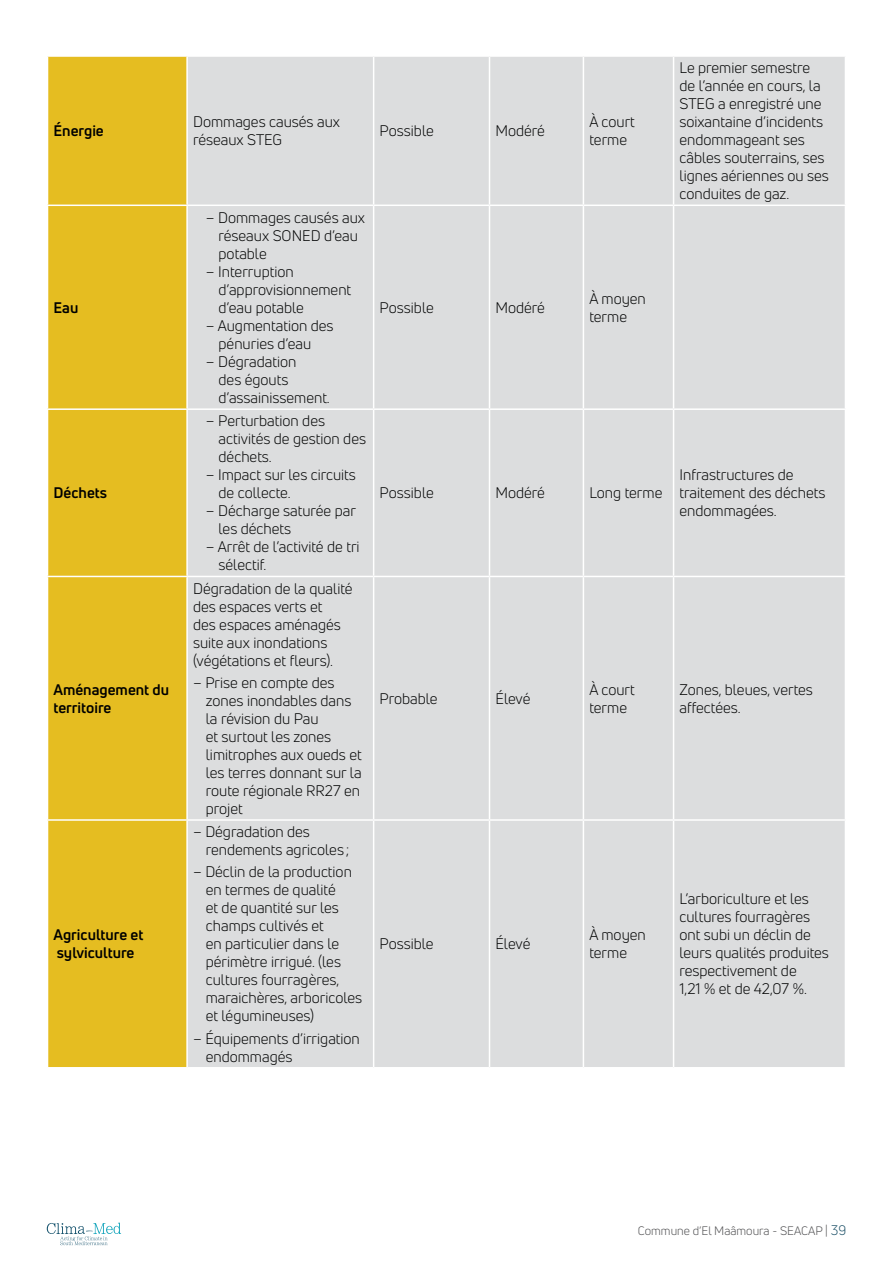
<style>
.page{position:relative;width:893px;height:1263px;background:#fff}
.page>*{position:absolute;margin:0;border:0;box-sizing:border-box;transform-origin:0 0}
.t1{font:15px/18px "Uni Neue";color:#000101}
.t2{font:700 15px/18px "Uni Neue";color:#000}
.t3{font:12px "Uni Neue";color:#4d4d4f}
.s1{font-size:13.5px;color:#194e65}
</style>
<div class="page">
<svg style="left:47px;top:1222px;width:74px;height:23px"></svg>
<div style="left:48px;top:57px;width:138px;height:1010px;background:#e5bd21"></div>
<div style="left:188px;top:57px;width:657px;height:1010px;background:#dcddde"></div>
<hr style="left:373px;top:57px;width:1px;height:148px;background:#fff">
<hr style="left:489px;top:57px;width:1px;height:148px;background:#fff">
<hr style="left:583px;top:57px;width:1px;height:148px;background:#fff">
<hr style="left:673px;top:57px;width:1px;height:148px;background:#fff">
<hr style="left:47px;top:205px;width:140px;height:1px;background:#fff">
<hr style="left:187px;top:205px;width:187px;height:1px;background:#fff">
<hr style="left:374px;top:205px;width:115px;height:1px;background:#fff">
<hr style="left:373px;top:206px;width:1px;height:202px;background:#fff">
<hr style="left:489px;top:205px;width:94px;height:1px;background:#fff">
<hr style="left:489px;top:206px;width:1px;height:202px;background:#fff">
<hr style="left:583px;top:205px;width:91px;height:1px;background:#fff">
<hr style="left:583px;top:206px;width:1px;height:202px;background:#fff">
<hr style="left:674px;top:205px;width:172px;height:1px;background:#fff">
<hr style="left:673px;top:206px;width:1px;height:202px;background:#fff">
<hr style="left:47px;top:408px;width:140px;height:2px;background:#fff">
<hr style="left:187px;top:408px;width:187px;height:2px;background:#fff">
<hr style="left:374px;top:408px;width:115px;height:2px;background:#fff">
<hr style="left:373px;top:410px;width:1px;height:166px;background:#fff">
<hr style="left:489px;top:408px;width:94px;height:2px;background:#fff">
<hr style="left:489px;top:410px;width:1px;height:166px;background:#fff">
<hr style="left:583px;top:408px;width:91px;height:2px;background:#fff">
<hr style="left:583px;top:410px;width:1px;height:166px;background:#fff">
<hr style="left:674px;top:408px;width:172px;height:2px;background:#fff">
<hr style="left:673px;top:410px;width:1px;height:166px;background:#fff">
<hr style="left:47px;top:576px;width:140px;height:1px;background:#fff">
<hr style="left:187px;top:576px;width:187px;height:1px;background:#fff">
<hr style="left:374px;top:576px;width:115px;height:1px;background:#fff">
<hr style="left:373px;top:577px;width:1px;height:242px;background:#fff">
<hr style="left:489px;top:576px;width:94px;height:1px;background:#fff">
<hr style="left:489px;top:577px;width:1px;height:242px;background:#fff">
<hr style="left:583px;top:576px;width:91px;height:1px;background:#fff">
<hr style="left:583px;top:577px;width:1px;height:242px;background:#fff">
<hr style="left:674px;top:576px;width:172px;height:1px;background:#fff">
<hr style="left:673px;top:577px;width:1px;height:242px;background:#fff">
<hr style="left:47px;top:819px;width:140px;height:2px;background:#fff">
<hr style="left:187px;top:819px;width:187px;height:2px;background:#fff">
<hr style="left:374px;top:819px;width:115px;height:2px;background:#fff">
<hr style="left:373px;top:821px;width:1px;height:246px;background:#fff">
<hr style="left:489px;top:819px;width:94px;height:2px;background:#fff">
<hr style="left:489px;top:821px;width:1px;height:246px;background:#fff">
<hr style="left:583px;top:819px;width:91px;height:2px;background:#fff">
<hr style="left:583px;top:821px;width:1px;height:246px;background:#fff">
<hr style="left:674px;top:819px;width:172px;height:2px;background:#fff">
<hr style="left:673px;top:821px;width:1px;height:246px;background:#fff">
<p class="t2" style="left:54px;top:122px;width:52px">Énergie</p>
<p class="t1" style="left:193px;top:113px;width:148px">Dommages causés aux réseaux STEG</p>
<p class="t1" style="left:380px;top:122px;width:56px">Possible</p>
<p class="t1" style="left:495px;top:122px;width:51px">Modéré</p>
<p class="t1" style="left:589px;top:113px;width:47px">À court terme</p>
<p class="t2" style="left:54px;top:298px;width:26px">Eau</p>
<p class="t2" style="left:54px;top:484px;width:55px">Déchets</p>
<p class="t1" style="left:219px;top:208px;width:148px;text-indent:-13px">– Dommages causés aux réseaux SONED d’eau potable</p>
<p class="t1" style="left:219px;top:262px;width:134px;text-indent:-13px">– Interruption d’approvisionnement d’eau potable</p>
<p class="t1" style="left:219px;top:316px;width:116px;text-indent:-13px">– Augmentation des pénuries d’eau</p>
<p class="t1" style="left:219px;top:352px;width:113px;text-indent:-13px">– Dégradation<br>des égouts d’assainissement.</p>
<p class="t1" style="left:219px;top:412px;width:149px;text-indent:-13px">– Perturbation des activités de gestion des déchets.</p>
<p class="t1" style="left:219px;top:466px;width:139px;text-indent:-13px">– Impact sur les circuits de collecte.</p>
<p class="t1" style="left:219px;top:502px;width:139px;text-indent:-13px">– Décharge saturée par les déchets</p>
<p class="t1" style="left:219px;top:538px;width:143px;text-indent:-13px">– Arrêt de l’activité de tri sélectif.</p>
<p class="t1" style="left:380px;top:298px;width:56px">Possible</p>
<p class="t1" style="left:495px;top:298px;width:51px">Modéré</p>
<p class="t1" style="left:589px;top:289px;width:58px">À moyen terme</p>
<p class="t1" style="left:380px;top:484px;width:56px">Possible</p>
<p class="t1" style="left:495px;top:484px;width:51px">Modéré</p>
<p class="t1" style="left:589px;top:484px;width:74px">Long terme</p>
<p class="t1" style="left:680px;top:59px;width:151px">Le premier semestre de l’année en cours, la<br>STEG a enregistré une soixantaine d’incidents endommageant ses câbles souterrains, ses lignes aériennes ou ses conduites de gaz.</p>
<p class="t1" style="left:679px;top:466px;width:147px">Infrastructures de traitement des déchets endommagées.</p>
<p class="t2" style="left:53px;top:680px;width:117px">Aménagement du territoire</p>
<p class="t2" style="left:53px;top:926px;width:91px">Agriculture et sylviculture</p>
<p class="t1" style="left:193px;top:579px;width:161px">Dégradation de la qualité des espaces verts et<br>des espaces aménagés suite aux inondations (végétations et fleurs).</p>
<p class="t1" style="left:206px;top:673px;width:157px;text-indent:-13px">– Prise en compte des zones inondables dans la révision du Pau<br>et surtout les zones limitrophes aux oueds et les terres donnant sur la route régionale RR27 en projet</p>
<p class="t1" style="left:206px;top:823px;width:145px;text-indent:-13px">– Dégradation des rendements agricoles ;</p>
<p class="t1" style="left:206px;top:863px;width:158px;text-indent:-13px">– Déclin de la production en termes de qualité<br>et de quantité sur les champs cultivés et<br>en particulier dans le périmètre irrigué. (les cultures fourragères, maraichères, arboricoles et légumineuses)</p>
<p class="t1" style="left:206px;top:1029px;width:156px;text-indent:-13px">– Équipements d’irrigation endommagés</p>
<p class="t1" style="left:380px;top:689px;width:60px">Probable</p>
<p class="t1" style="left:495px;top:689px;width:36px">Élevé</p>
<p class="t1" style="left:589px;top:680px;width:47px">À court terme</p>
<p class="t1" style="left:679px;top:680px;width:135px">Zones, bleues, vertes affectées.</p>
<p class="t1" style="left:380px;top:935px;width:56px">Possible</p>
<p class="t1" style="left:495px;top:935px;width:36px">Élevé</p>
<p class="t1" style="left:589px;top:926px;width:58px">À moyen terme</p>
<p class="t1" style="left:679px;top:890px;width:151px">L’arboriculture et les cultures fourragères ont subi un déclin de leurs qualités produites respectivement de<br>1,21 % et de 42,07 %.</p>
<p class="t3" style="left:638px;top:1224px;width:210px">Commune d’El Maâmoura - SEACAP | <span class="s1">39</span></p>
</div>
